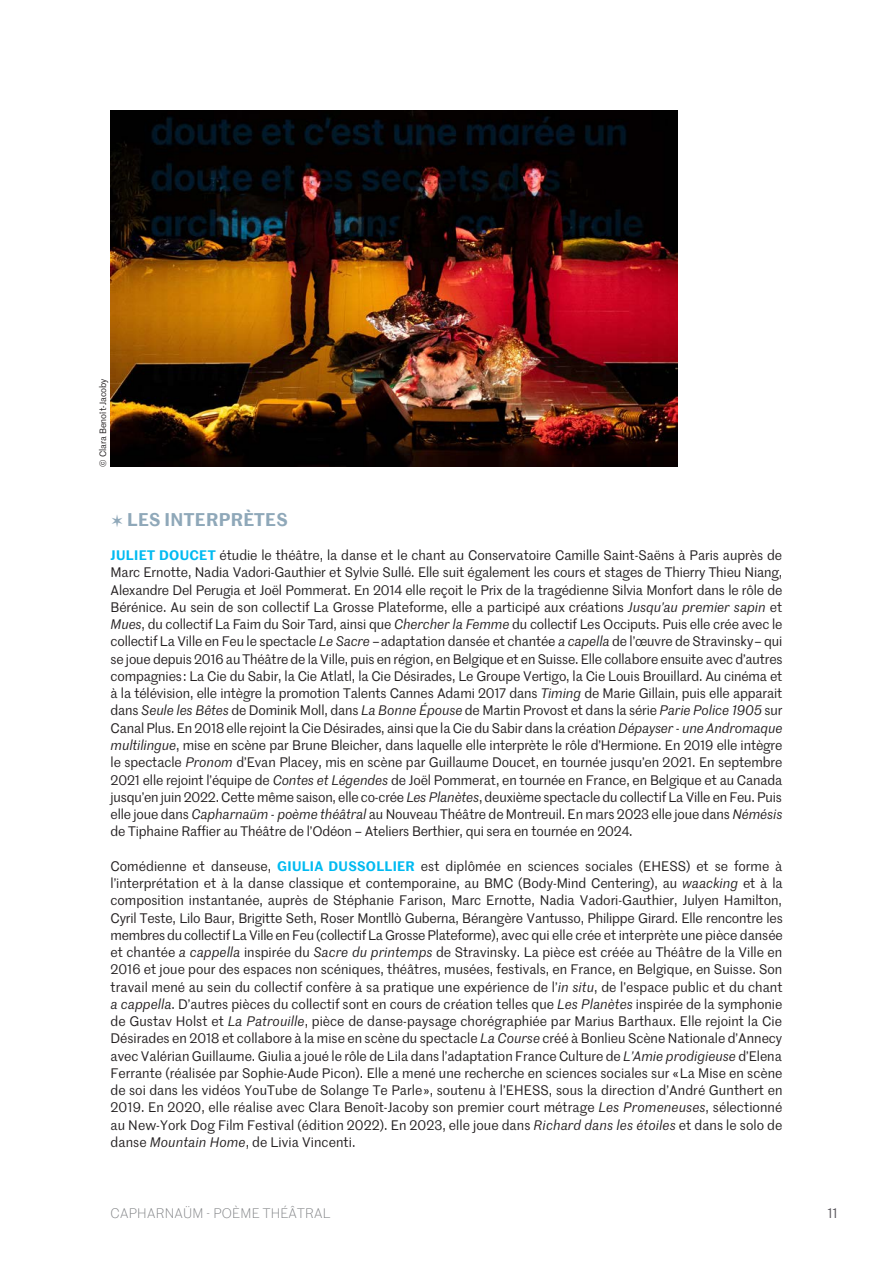
<style>
.page{position:relative;width:893px;height:1263px;background:#fff}
.page>*{position:absolute;margin:0;border:0;box-sizing:border-box;transform-origin:0 0}
.t1{font:600 18px "Marr Sans";letter-spacing:.02em;color:#8fa8b9}
.t2{font:13.5px/17.2px "Marr Sans";color:#231f20;text-align:justify}
.t3{font:300 13.5px "Marr Sans";letter-spacing:.02em;color:#808285}
.t4{font:13.5px "Marr Sans";color:#565359}
.t5{font:9px "Marr Sans";color:#231f20}
.s1{font-family:"Graduel Sirius";font-weight:400;font-size:24px}
.s2{font-weight:600;color:#00baf1}
.s3{font-style:italic}
</style>
<div class="page">
<img style="left:110px;top:111px;width:568px;height:356px">
<p class="t5" style="left:96px;top:467px;width:90px;rotate:-90deg">© Clara Benoît-Jacoby</p>
<h1 class="t1" style="left:111px;top:506px;width:179px"><span class="s1">✫</span> LES INTERPRÈTES</h1>
<p class="t2" style="left:111px;top:546px;width:674px"><span class="s2">JULIET DOUCET</span> étudie le théâtre, la danse et le chant au Conservatoire Camille Saint-Saëns à Paris auprès de Marc Ernotte, Nadia Vadori-Gauthier et Sylvie Sullé. Elle suit également les cours et stages de Thierry Thieu Niang, Alexandre Del Perugia et Joël Pommerat. En 2014 elle reçoit le Prix de la tragédienne Silvia Monfort dans le rôle de Bérénice. Au sein de son collectif La Grosse Plateforme, elle a participé aux créations <span class="s3">Jusqu’au premier sapin</span> et <span class="s3">Mues</span>, du collectif La Faim du Soir Tard, ainsi que <span class="s3">Chercher la Femme</span> du collectif Les Occiputs. Puis elle crée avec le collectif La Ville en Feu le spectacle <span class="s3">Le Sacre</span> – adaptation dansée et chantée <span class="s3">a capella</span> de l’œuvre de Stravinsky – qui se joue depuis 2016 au Théâtre de la Ville, puis en région, en Belgique et en Suisse. Elle collabore ensuite avec d’autres compagnies : La Cie du Sabir, la Cie Atlatl, la Cie Désirades, Le Groupe Vertigo, la Cie Louis Brouillard. Au cinéma et à la télévision, elle intègre la promotion Talents Cannes Adami 2017 dans <span class="s3">Timing</span> de Marie Gillain, puis elle apparait dans <span class="s3">Seule les Bêtes</span> de Dominik Moll, dans <span class="s3">La Bonne Épouse</span> de Martin Provost et dans la série <span class="s3">Parie Police 1905</span> sur Canal Plus. En 2018 elle rejoint la Cie Désirades, ainsi que la Cie du Sabir dans la création <span class="s3">Dépayser - une Andromaque multilingue</span>, mise en scène par Brune Bleicher, dans laquelle elle interprète le rôle d’Hermione. En 2019 elle intègre le spectacle <span class="s3">Pronom</span> d’Evan Placey, mis en scène par Guillaume Doucet, en tournée jusqu’en 2021. En septembre 2021 elle rejoint l’équipe de <span class="s3">Contes et Légendes</span> de Joël Pommerat, en tournée en France, en Belgique et au Canada jusqu’en juin 2022. Cette même saison, elle co-crée <span class="s3">Les Planètes</span>, deuxième spectacle du collectif La Ville en Feu. Puis elle joue dans <span class="s3">Capharnaüm - poème théâtral</span> au Nouveau Théâtre de Montreuil. En mars 2023 elle joue dans <span class="s3">Némésis </span>de Tiphaine Raffier au Théâtre de l’Odéon – Ateliers Berthier, qui sera en tournée en 2024.</p>
<p class="t2" style="left:111px;top:857px;width:674px">Comédienne et danseuse, <span class="s2">GIULIA DUSSOLLIER</span> est diplômée en sciences sociales (EHESS) et se forme à l’interprétation et à la danse classique et contemporaine, au BMC (Body-Mind Centering), au <span class="s3">waacking</span> et à la composition instantanée, auprès de Stéphanie Farison, Marc Ernotte, Nadia Vadori-Gauthier, Julyen Hamilton, Cyril Teste, Lilo Baur, Brigitte Seth, Roser Montllò Guberna, Bérangère Vantusso, Philippe Girard. Elle rencontre les membres du collectif La Ville en Feu (collectif La Grosse Plateforme), avec qui elle crée et interprète une pièce dansée et chantée <span class="s3">a cappella</span> inspirée du <span class="s3">Sacre du printemps</span> de Stravinsky. La pièce est créée au Théâtre de la Ville en 2016 et joue pour des espaces non scéniques, théâtres, musées, festivals, en France, en Belgique, en Suisse. Son travail mené au sein du collectif confère à sa pratique une expérience de l’<span class="s3">in situ</span>, de l’espace public et du chant <span class="s3">a cappella</span>. D’autres pièces du collectif sont en cours de création telles que <span class="s3">Les Planètes</span> inspirée de la symphonie de Gustav Holst et <span class="s3">La Patrouille</span>, pièce de danse-paysage chorégraphiée par Marius Barthaux. Elle rejoint la Cie Désirades en 2018 et collabore à la mise en scène du spectacle <span class="s3">La Course</span> créé à Bonlieu Scène Nationale d’Annecy avec Valérian Guillaume. Giulia a joué le rôle de Lila dans l’adaptation France Culture de <span class="s3">L’Amie prodigieuse</span> d’Elena Ferrante (réalisée par Sophie-Aude Picon). Elle a mené une recherche en sciences sociales sur « La Mise en scène de soi dans les vidéos YouTube de Solange Te Parle », soutenu à l’EHESS, sous la direction d’André Gunthert en 2019. En 2020, elle réalise avec Clara Benoît-Jacoby son premier court métrage <span class="s3">Les Promeneuses</span>, sélectionné au New-York Dog Film Festival (édition 2022). En 2023, elle joue dans <span class="s3">Richard dans les étoiles</span> et dans le solo de danse <span class="s3">Mountain Home</span>, de Livia Vincenti.</p>
<p class="t3" style="left:111px;top:1204px;width:221px">CAPHARNAÜM - POÈME THÉÂTRAL</p>
<p class="t4" style="left:827px;top:1204px;width:12px">11</p>
</div>
